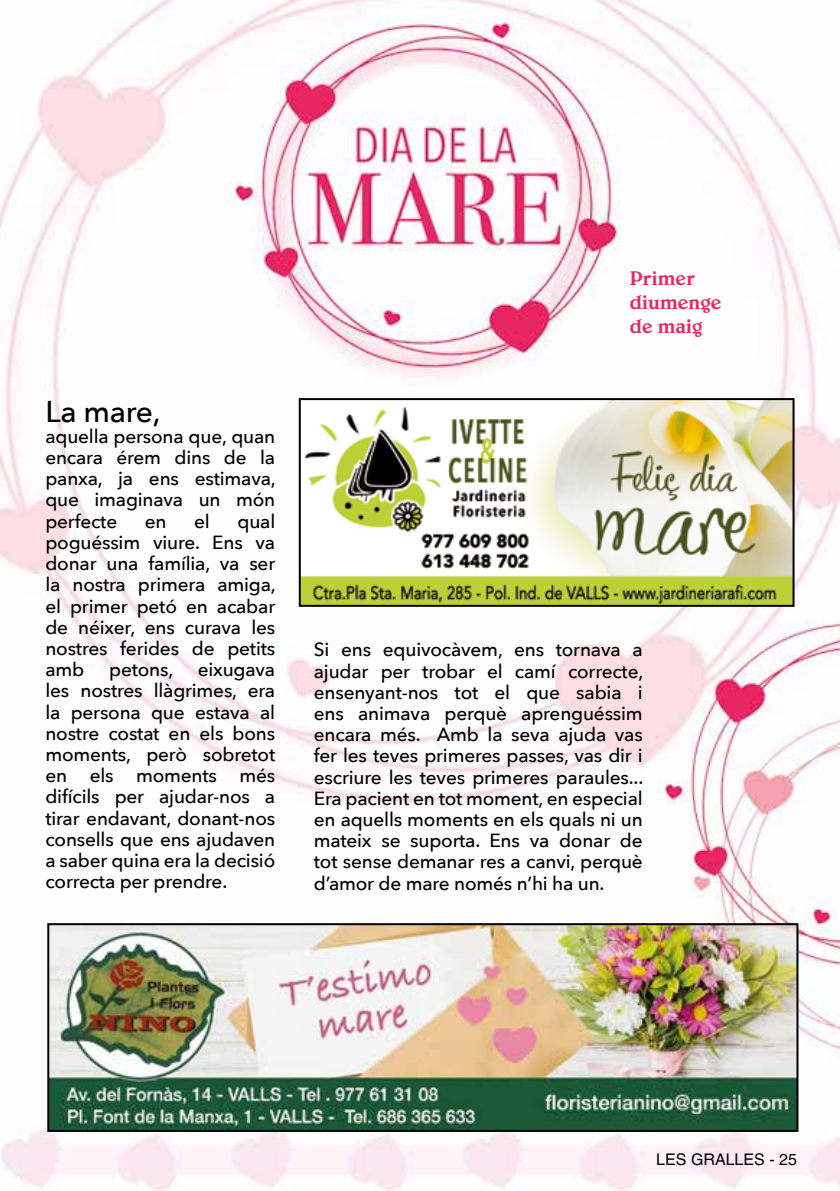
<style>
.page{position:relative;width:840px;height:1191px;background:#fff}
.page>*{position:absolute;margin:0;border:0;box-sizing:border-box;transform-origin:0 0}
.t1{font:500 30px "Avenir Next";letter-spacing:-.01em;color:#000}
.t2{font:500 20px/24px "Belwe";color:#e72762}
.t3{font:500 19px/21.2px "Avenir Next";letter-spacing:-.01em;color:#000;text-align:justify}
.t4{font:16px "Helvetica";color:#000}
</style>
<div class="page">
<img style="left:0;top:0;width:839px;height:1191px">
<img style="left:50px;top:926px;width:745px;height:203px">
<div style="left:47px;top:923px;width:751px;height:209px;border:2px solid #000"></div>
<img style="left:301px;top:401px;width:490px;height:203px">
<div style="left:298px;top:398px;width:496px;height:209px;border:2px solid #000"></div>
<h1 class="t1" style="left:45px;top:386px;width:117px">La mare,</h1>
<p class="t3" style="left:45px;top:425px;width:232px">aquella persona que, quan encara érem dins de la panxa, ja ens estimava, que imaginava un món perfecte</p>
<p class="t3" style="left:45px;top:510px;width:232px;text-indent:192px">qual poguéssim viure. Ens va donar una família, va ser la nostra primera amiga, el primer petó en acabar de néixer, ens curava les nostres ferides de petits amb</p>
<p class="t3" style="left:145px;top:510px;width:23px">en</p>
<p class="t3" style="left:194px;top:510px;width:17px">el</p>
<p class="t3" style="left:45px;top:658px;width:231px;text-indent:152px">eixugava les nostres llàgrimes, era la persona que estava al nostre costat en els bons moments, però sobretot en els moments més difícils per ajudar-nos a tirar endavant, donant-nos consells que ens ajudaven a saber quina era la decisió correcta per prendre.</p>
<p class="t3" style="left:109px;top:658px;width:66px">petons,</p>
<p class="t2" style="left:629px;top:266px;width:93px">Primer diumenge de maig</p>
<p class="t3" style="left:314px;top:638px;width:331px">Si ens equivocàvem, ens tornava a ajudar per trobar el camí correcte, ensenyant-nos tot el que sabia i ens animava perquè aprenguéssim encara més. Amb la seva ajuda vas fer les teves primeres passes, vas dir i escriure les teves primeres paraules...<br>Era pacient en tot moment, en especial en aquells moments en els quals ni un mateix se suporta. Ens va donar de tot sense demanar res a canvi, perquè d’amor de mare només n’hi ha un.</p>
<p class="t4" style="left:653px;top:1149px;width:142px">LES GRALLES - 25</p>
<p class="t4" style="left:656px;top:1150px;width:142px">LES GRALLES - 25</p>
</div>
